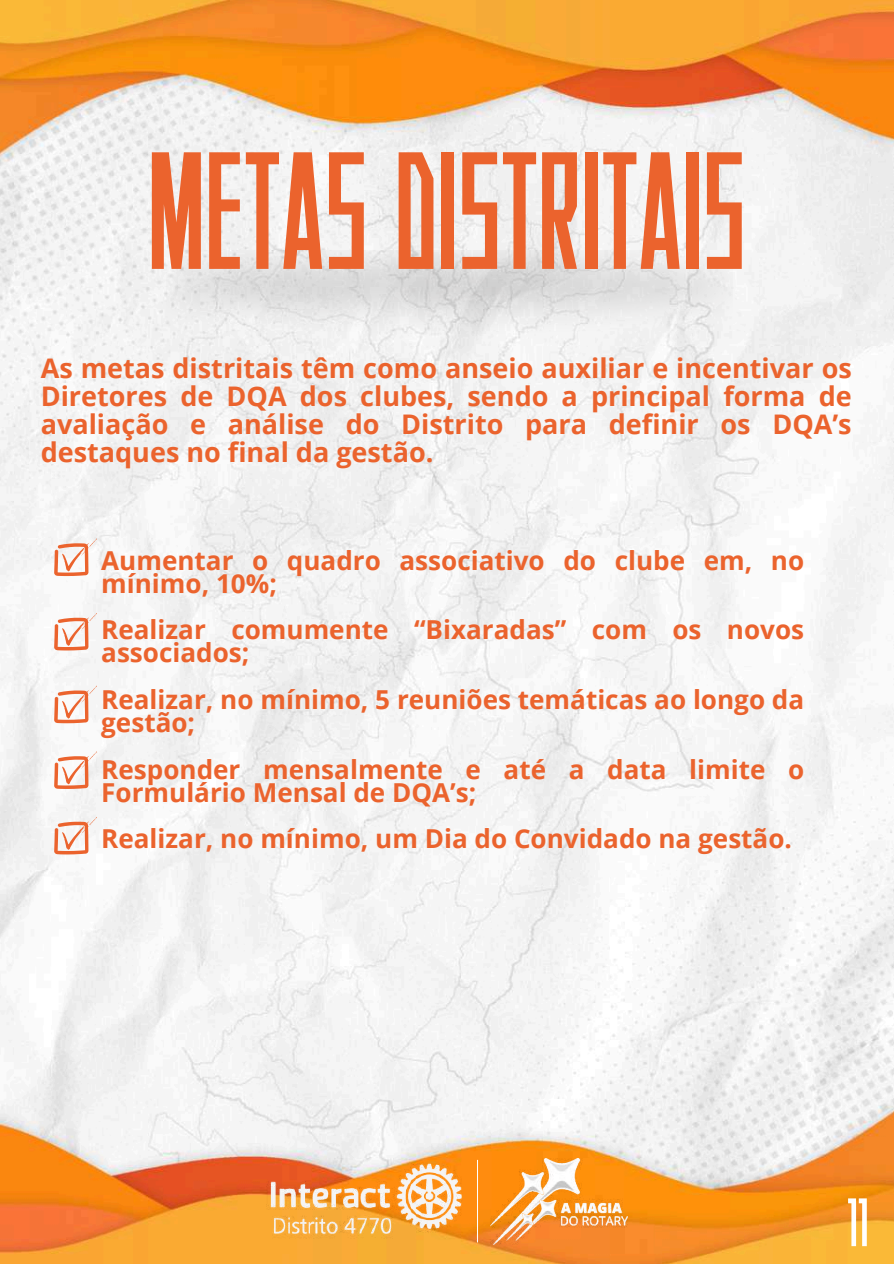
<style>
.page{position:relative;width:894px;height:1264px;background:#fff}
.page>*{position:absolute;margin:0;border:0;box-sizing:border-box;transform-origin:0 0}
.t1{font:166.5px "ST Agitaciya";color:#eb632d}
.t2{font:68.25px "ST Agitaciya";color:#fff}
.t3{font:700 27px/28.2px "Open Sans";color:#eb632d;text-align:justify}
.t4{font:700 26.1px/23.2px "Open Sans";color:#eb632d}
</style>
<div class="page">
<img style="left:0;top:0;width:893px;height:1263px">
<img style="left:265px;top:1159px;width:202px;height:82px">
<hr style="left:477px;top:1159px;width:1px;height:83px;background:#fff">
<img style="left:490px;top:1157px;width:137px;height:87px">
<img style="left:167px;top:251px;width:564px;height:86px">
<svg style="left:54px;top:538px;width:43px;height:38px"></svg>
<svg style="left:54px;top:613px;width:43px;height:37px"></svg>
<svg style="left:54px;top:685px;width:43px;height:38px"></svg>
<svg style="left:54px;top:751px;width:43px;height:38px"></svg>
<svg style="left:54px;top:817px;width:43px;height:37px"></svg>
<h1 class="t1" style="left:148px;top:114px;width:599px">METAS DISTRITAIS</h1>
<p class="t3" style="left:41px;top:353px;width:812px">As metas distritais têm como anseio auxiliar e incentivar os Diretores de DQA dos clubes, sendo a principal forma de avaliação e análise do Distrito para definir os DQA’s destaques no final da gestão.</p>
<p class="t4" style="left:101px;top:547px;width:704px">Aumentar o quadro associativo do clube em, no mínimo, 10%;</p>
<p class="t4" style="left:101px;top:617px;width:704px">Realizar comumente “Bixaradas” com os novos associados;</p>
<p class="t4" style="left:101px;top:687px;width:704px">Realizar, no mínimo, 5 reuniões temáticas ao longo da gestão;</p>
<p class="t4" style="left:101px;top:757px;width:704px">Responder mensalmente e até a data limite o<br>Formulário Mensal de DQA’s;</p>
<p class="t4" style="left:101px;top:826px;width:692px">Realizar, no mínimo, um Dia do Convidado na gestão.</p>
<h2 class="t2" style="left:846px;top:1182px;width:23px">11</h2>
</div>
